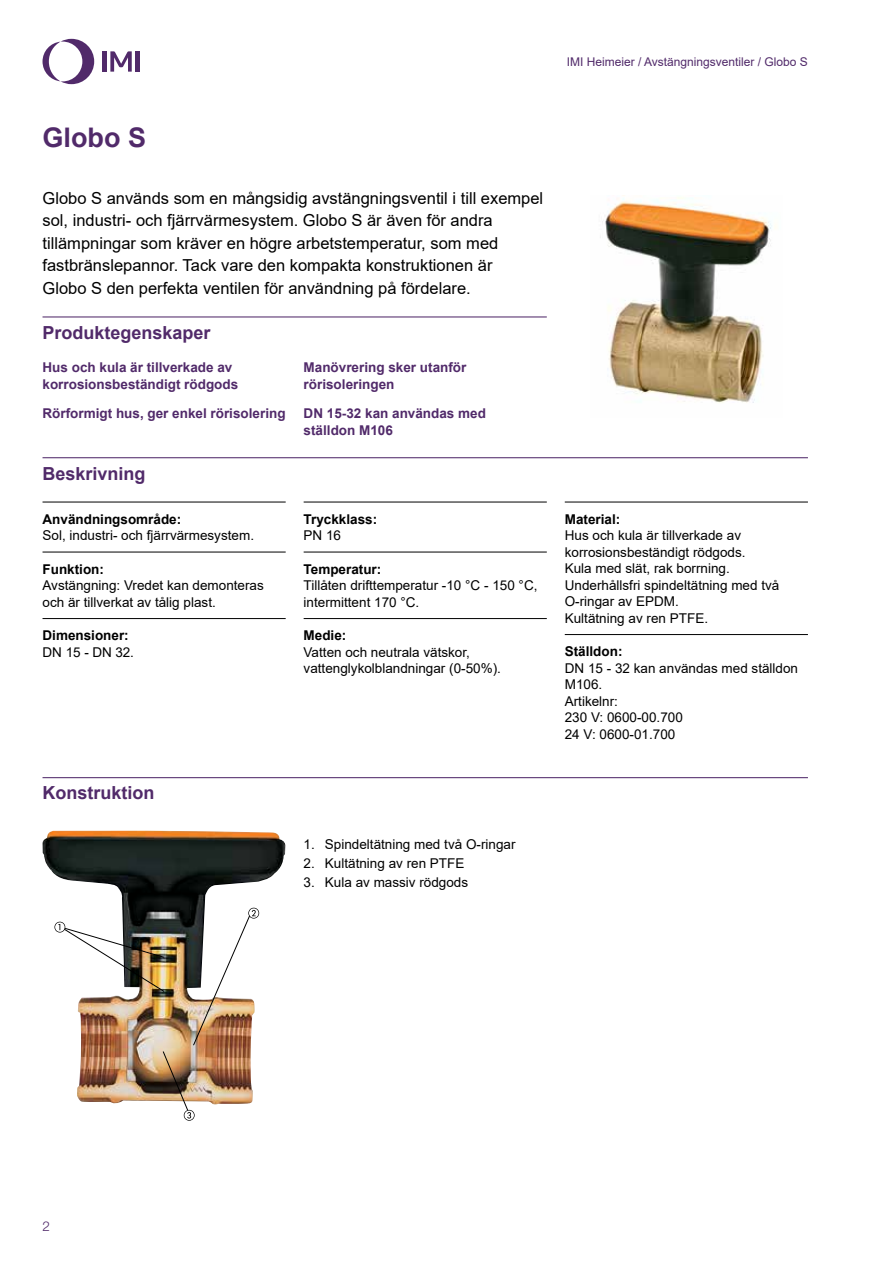
<style>
.page{position:relative;width:893px;height:1263px;background:#fff}
.page>*{position:absolute;margin:0;border:0;box-sizing:border-box;transform-origin:0 0}
.t1{font:700 27px "Arial";color:#512a6a}
.t2{font:700 18px "Arial";color:#512a6a}
.t3{font:16.5px/22.5px "Arial";color:#000}
.t4{font:13.5px/16.5px "Arial";color:#000}
.t5{font:700 13.5px/16.5px "Arial";color:#512a6a}
.t6{font:700 13.5px "Arial";color:#000}
.t7{font:300 13.5px "Helvetica Neue LTW1 G";color:#512a6a}
.t8{font:12px "Arial";color:#512a6a}
</style>
<div class="page">
<svg style="left:43px;top:39px;width:51px;height:45px"></svg>
<hr style="left:102px;top:51px;width:4px;height:21px;background:#512a6a">
<hr style="left:136px;top:51px;width:4px;height:21px;background:#512a6a">
<svg style="left:110px;top:51px;width:22px;height:21px"></svg>
<hr style="left:43px;top:316px;width:504px;height:1px;background:#512a6a">
<hr style="left:43px;top:457px;width:765px;height:1px;background:#512a6a">
<hr style="left:43px;top:502px;width:243px;height:1px;background:#000">
<hr style="left:43px;top:552px;width:243px;height:1px;background:#000">
<hr style="left:43px;top:618px;width:243px;height:1px;background:#000">
<hr style="left:304px;top:502px;width:243px;height:1px;background:#000">
<hr style="left:304px;top:552px;width:243px;height:1px;background:#000">
<hr style="left:304px;top:618px;width:243px;height:1px;background:#000">
<hr style="left:565px;top:502px;width:243px;height:1px;background:#000">
<hr style="left:565px;top:634px;width:243px;height:1px;background:#000">
<hr style="left:43px;top:777px;width:765px;height:1px;background:#512a6a">
<img style="left:602px;top:195px;width:174px;height:208px">
<img style="left:43px;top:831px;width:242px;height:84px">
<img style="left:54px;top:908px;width:205px;height:213px">
<p class="t8" style="left:567px;top:54px;width:243px">IMI Heimeier / Avstängningsventiler / Globo S</p>
<h1 class="t1" style="left:43px;top:119px;width:105px">Globo S</h1>
<p class="t3" style="left:43px;top:187px;width:502px">Globo S används som en mångsidig avstängningsventil i till exempel sol, industri- och fjärrvärmesystem. Globo S är även för andra tillämpningar som kräver en högre arbetstemperatur, som med fastbränslepannor. Tack vare den kompakta konstruktionen är<br>Globo S den perfekta ventilen för användning på fördelare.</p>
<h2 class="t2" style="left:43px;top:320px;width:170px">Produktegenskaper</h2>
<p class="t5" style="left:43px;top:359px;width:197px">Hus och kula är tillverkade av korrosionsbeständigt rödgods</p>
<p class="t5" style="left:43px;top:405px;width:245px">Rörformigt hus, ger enkel rörisolering</p>
<p class="t5" style="left:304px;top:359px;width:164px">Manövrering sker utanför rörisoleringen</p>
<p class="t5" style="left:304px;top:405px;width:184px">DN 15-32 kan användas med ställdon M106</p>
<h2 class="t2" style="left:43px;top:460px;width:105px">Beskrivning</h2>
<p class="t6" style="left:43px;top:509px;width:140px">Användningsområde:</p>
<p class="t4" style="left:43px;top:527px;width:213px">Sol, industri- och fjärrvärmesystem.</p>
<p class="t6" style="left:43px;top:559px;width:63px">Funktion:</p>
<p class="t4" style="left:43px;top:577px;width:223px">Avstängning: Vredet kan demonteras och är tillverkat av tålig plast.</p>
<p class="t6" style="left:43px;top:626px;width:88px">Dimensioner:</p>
<p class="t4" style="left:43px;top:644px;width:93px">DN 15 - DN 32.</p>
<p class="t6" style="left:304px;top:509px;width:75px">Tryckklass:</p>
<p class="t4" style="left:304px;top:527px;width:39px">PN 16</p>
<p class="t6" style="left:304px;top:559px;width:79px">Temperatur:</p>
<p class="t4" style="left:304px;top:577px;width:235px">Tillåten drifttemperatur -10 °C - 150 °C, intermittent 170 °C.</p>
<p class="t6" style="left:304px;top:626px;width:44px">Medie:</p>
<p class="t4" style="left:304px;top:644px;width:199px">Vatten och neutrala vätskor, vattenglykolblandningar (0-50%).</p>
<h2 class="t2" style="left:43px;top:780px;width:113px">Konstruktion</h2>
<p class="t4" style="left:304px;top:836px;width:213px">1. Spindeltätning med två O-ringar</p>
<p class="t4" style="left:304px;top:855px;width:162px">2. Kultätning av ren PTFE</p>
<p class="t4" style="left:304px;top:874px;width:166px">3. Kula av massiv rödgods</p>
<p class="t6" style="left:565px;top:509px;width:57px">Material:</p>
<p class="t4" style="left:565px;top:527px;width:216px">Hus och kula är tillverkade av korrosionsbeständigt rödgods.<br>Kula med slät, rak borrning.<br>Underhållsfri spindeltätning med två<br>O-ringar av EPDM.<br>Kultätning av ren PTFE.</p>
<p class="t6" style="left:565px;top:642px;width:59px">Ställdon:</p>
<p class="t4" style="left:565px;top:660px;width:235px">DN 15 - 32 kan användas med ställdon<br>M106.<br>Artikelnr:<br>230 V: 0600-00.700<br>24 V: 0600-01.700</p>
<p class="t7" style="left:43px;top:1218px;width:9px">2</p>
</div>
